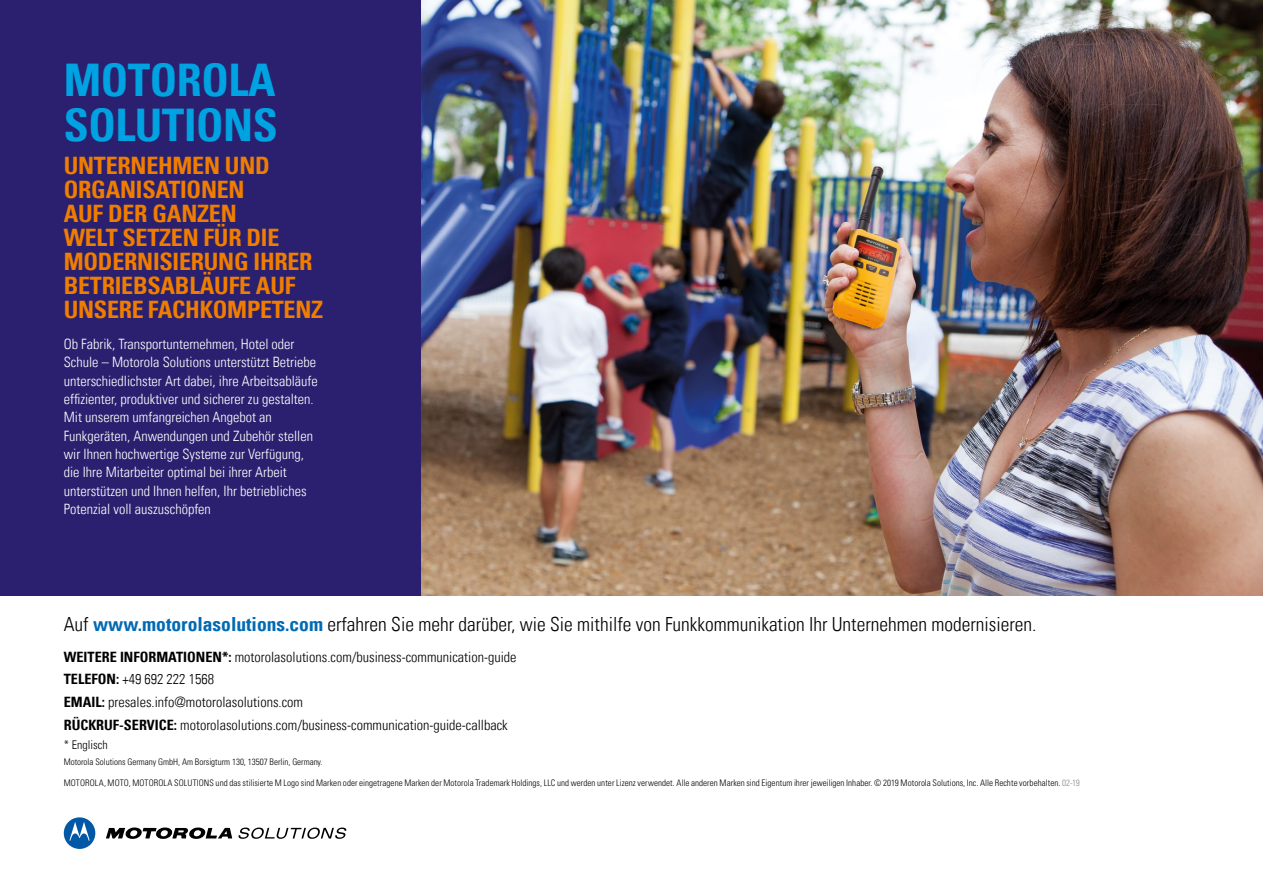
<style>
.page{position:relative;width:1263px;height:893px;background:#fff}
.page>*{position:absolute;margin:0;border:0;box-sizing:border-box;transform-origin:0 0}
.t1{font:700 condensed 45px/45px "Univers LT";letter-spacing:-.01em;color:#00a3e2}
.t2{font:700 condensed 24px/24px "Univers LT";letter-spacing:-.01em;color:#ef7d00}
.t3{font:300 condensed 19.5px "Univers LT";color:#000}
.t4{font:300 condensed 14.25px/18.3px "Univers LT";color:#fff}
.t5{font:300 condensed 14.25px/22.6px "Univers LT";color:#000}
.t6{font:300 condensed 12px "Univers LT";color:#000}
.t7{font:300 condensed 9px "Univers";letter-spacing:.005em;color:#000}
.s1{font-weight:700;color:#006ab4}
.s2{font-weight:700}
.s3{color:#878787}
</style>
<div class="page">
<img style="left:421px;top:0;width:842px;height:595px">
<div style="left:0;top:0;width:421px;height:595px;background:#2a206f"></div>
<svg style="left:106px;top:827px;width:126px;height:12px"></svg>
<svg style="left:64px;top:817px;width:31px;height:32px"></svg>
<svg style="left:239px;top:827px;width:107px;height:12px"></svg>
<h1 class="t1" style="left:64px;top:58px;width:215px">MOTOROLA<br>SOLUTIONS</h1>
<h2 class="t2" style="left:64px;top:153px;width:261px">UNTERNEHMEN UND<br>ORGANISATIONEN<br>AUF DER GANZEN<br>WELT SETZEN FÜR DIE<br>MODERNISIERUNG IHRER<br>BETRIEBSABLÄUFE AUF<br>UNSERE FACHKOMPETENZ</h2>
<p class="t4" style="left:64px;top:335px;width:256px">Ob Fabrik, Transportunternehmen, Hotel oder Schule – Motorola Solutions unterstützt Betriebe unterschiedlichster Art dabei, ihre Arbeitsabläufe effizienter, produktiver und sicherer zu gestalten.<br>Mit unserem umfangreichen Angebot an Funkgeräten, Anwendungen und Zubehör stellen wir Ihnen hochwertige Systeme zur Verfügung, die Ihre Mitarbeiter optimal bei ihrer Arbeit unterstützen und Ihnen helfen, Ihr betriebliches Potenzial voll auszuschöpfen</p>
<h3 class="t3" style="left:64px;top:612px;width:974px">Auf <span class="s1">www.motorolasolutions.com</span> erfahren Sie mehr darüber, wie Sie mithilfe von Funkkommunikation Ihr Unternehmen modernisieren.</h3>
<p class="t5" style="left:64px;top:645px;width:454px"><span class="s2">WEITERE INFORMATIONEN*:</span> motorolasolutions.com/business-communication-guide <span class="s2">TELEFON:</span> +49 692 222 1568<br><span class="s2">EMAIL:</span> presales.info@motorolasolutions.com<br><span class="s2">RÜCKRUF-SERVICE:</span> motorolasolutions.com/business-communication-guide-callback</p>
<p class="t6" style="left:64px;top:737px;width:45px">* Englisch</p>
<p class="t7" style="left:64px;top:757px;width:260px">Motorola Solutions Germany GmbH, Am Borsigturm 130, 13507 Berlin, Germany.</p>
<p class="t7" style="left:64px;top:777px;width:1018px">MOTOROLA, MOTO, MOTOROLA SOLUTIONS und das stilisierte M Logo sind Marken oder eingetragene Marken der Motorola Trademark Holdings, LLC und werden unter Lizenz verwendet. Alle anderen Marken sind Eigentum ihrer jeweiligen Inhaber. © 2019 Motorola Solutions, Inc. Alle Rechte vorbehalten. <span class="s3">02-19</span></p>
</div>
